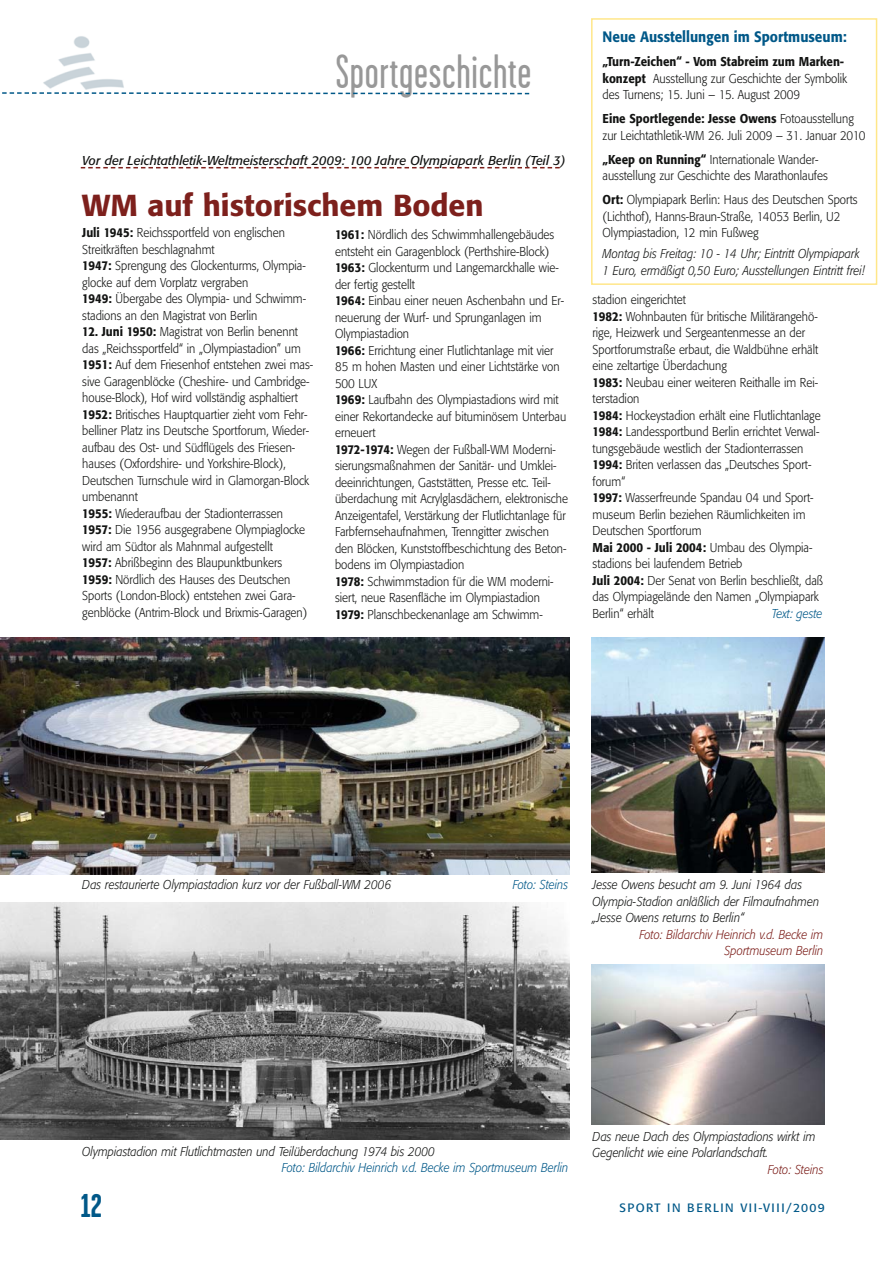
<style>
.page{position:relative;width:893px;height:1263px;background:#fff}
.page>*{position:absolute;margin:0;border:0;box-sizing:border-box;transform-origin:0 0}
.t1{font:48px "Garage Gothic";letter-spacing:.015em;color:#989898}
.t2{font:700 33px "Garage Gothic";color:#005888}
.t3{font:500 30px "Formata";color:#7d201c}
.t4{font:500 15px "Formata";color:#005888;scale:.9 1}
.t5{font:300 12.75px/16.5px "Formata";color:#131413;scale:.9 1}
.t6{font:italic 300 12.75px/16.5px "Formata";color:#131413;scale:.9 1}
.t7{font:italic 12.75px "Formata";color:#131413}
.t8{font:italic 300 12.75px "Formata";color:#005888;scale:.9 1}
.t9{font:italic 300 12.75px/16.5px "Formata";color:#7d201c;text-align:right;scale:.9 1}
.t10{font:12px "Formata";letter-spacing:.115em;color:#005888}
.s1{font-weight:500}
</style>
<div class="page">
<img style="left:43px;top:36px;width:81px;height:53px">
<svg style="left:2px;top:92px;width:527px;height:3px"></svg>
<div style="left:591px;top:18px;width:286px;height:267px;border:2px solid #ffe789"></div>
<img style="left:1px;top:903px;width:569px;height:236px">
<img style="left:591px;top:637px;width:234px;height:236px">
<img style="left:1px;top:638px;width:569px;height:236px">
<img style="left:591px;top:965px;width:234px;height:159px">
<svg style="left:81px;top:167px;width:479px;height:1px"></svg>
<h1 class="t1" style="left:336px;top:53px;width:197px">Sportgeschichte</h1>
<p class="t7" style="left:82px;top:154px;width:485px">Vor der Leichtathletik-Weltmeisterschaft 2009: 100 Jahre Olympiapark Berlin (Teil 3)</p>
<h3 class="t3" style="left:82px;top:192px;width:403px">WM auf historischem Boden</h3>
<p class="t5" style="left:82px;top:225px;width:250px"><span class="s1">Juli 1945:</span> Reichssportfeld von englischen Streitkräften beschlagnahmt<br><span class="s1">1947:</span> Sprengung des Glockenturms, Olympia - glocke auf dem Vorplatz vergraben<br><span class="s1">1949:</span> Übergabe des Olympia- und Schwimm - stadions an den Magistrat von Berlin</p>
<p class="t5" style="left:82px;top:324px;width:258px"><span class="s1">12. Juni 1950:</span> Magistrat von Berlin be nennt das „Reichssportfeld“ in „Olympiastadion” um <span class="s1">1951:</span> Auf dem Friesenhof entstehen zwei mas&shy;sive Garagenblöcke (Cheshire- und Cambridge - house-Block), Hof wird vollständig asphaltiert <span class="s1">1952:</span> Britisches Hauptquartier zieht vom Fehr - belliner Platz ins Deutsche Sportforum, Wieder - aufbau des Ost- und Südflügels des Friesen - hau ses (Oxfordshire- und Yorkshire-Block),<br>Deut schen Turnschule wird in Glamorgan-Block umbenannt<br><span class="s1">1955:</span> Wiederaufbau der Stadionterrassen <span class="s1">1957:</span> Die 1956 ausgegrabene Olympiaglocke wird am Südtor als Mahnmal aufgestellt<br><span class="s1">1957:</span> Abrißbeginn des Blaupunktbunkers <span class="s1">1959:</span> Nördlich des Hauses des Deutschen Sports (London-Block) entstehen zwei Ga ra - genblöcke (Antrim-Block und Brixmis-Garagen)</p>
<p class="t5" style="left:335px;top:228px;width:260px"><span class="s1">1961:</span> Nördlich des Schwimmhallengebäudes ent steht ein Garagenblock (Perthshire-Block)<br><span class="s1">1963:</span> Glockenturm und Langemarckhalle wie&shy;der fertig gestellt<br><span class="s1">1964:</span> Einbau einer neuen Aschenbahn und Er - neuerung der Wurf- und Sprunganlagen im Olym piastadion<br><span class="s1">1966:</span> Errichtung einer Flutlichtanlage mit vier 85 m hohen Masten und einer Lichtstärke von 500 LUX<br><span class="s1">1969:</span> Laufbahn des Olympiastadions wird mit einer Rekortandecke auf bituminösem Unterbau erneuert<br><span class="s1">1972-1974:</span> Wegen der Fußball-WM Moderni - sie rungsmaßnahmen der Sanitär- und Um klei - de einrichtungen, Gaststätten, Presse etc. Teil - über dachung mit Acrylglasdächern, elektronische Anzeigentafel, Verstärkung der Flutlichtanlage für Farbfernsehaufnahmen, Trenngitter zwischen den Blöcken, Kunststoffbeschichtung des Be ton - bodens im Olympiastadion<br><span class="s1">1978:</span> Schwimmstadion für die WM moderni&shy;siert, neue Rasenfläche im Olympiastadion <span class="s1">1979:</span> Planschbeckenanlage am Schwimm -</p>
<p class="t4" style="left:603px;top:30px;width:273px">Neue Ausstellungen im Sportmuseum:</p>
<p class="t5" style="left:603px;top:55px;width:273px"><span class="s1">„Turn-Zeichen“ - Vom Stabreim zum Marken - konzept</span> Ausstellung zur Geschichte der Symbolik des Turnens; 15. Juni – 15. August 2009</p>
<p class="t5" style="left:603px;top:112px;width:294px"><span class="s1">Eine Sportlegende: Jesse Owens</span> Fotoausstellung zur Leichtathletik-WM 26. Juli 2009 – 31. Januar 2010</p>
<p class="t5" style="left:603px;top:152px;width:252px"><span class="s1">„Keep on Running“</span> Internationale Wander - ausstellung zur Geschichte des Marathonlaufes</p>
<p class="t5" style="left:603px;top:193px;width:285px"><span class="s1">Ort:</span> Olympiapark Berlin: Haus des Deutschen Sports (Lichthof), Hanns-Braun-Straße, 14053 Berlin, U2<br>Olympiastadion, 12 min Fußweg</p>
<p class="t6" style="left:603px;top:247px;width:293px">Montag bis Freitag: 10 - 14 Uhr; Eintritt Olympiapark<br>1 Euro, ermäßigt 0,50 Euro; Ausstellungen Eintritt frei!</p>
<p class="t5" style="left:592px;top:292px;width:258px">stadion eingerichtet<br><span class="s1">1982:</span> Wohnbauten für britische Militäran ge hö - rige, Heizwerk und Sergeantenmesse an der Sport forumstraße erbaut, die Waldbühne erhält eine zeltartige Überdachung<br><span class="s1">1983:</span> Neubau einer weiteren Reithalle im Rei - terstadion<br><span class="s1">1984:</span> Hockeystadion erhält eine Flutlichtanlage <span class="s1">1984:</span> Landessportbund Berlin errichtet Verwal - tungsgebäude westlich der Stadionterrassen <span class="s1">1994:</span> Briten verlassen das „Deutsches Sport - forum“<br><span class="s1">1997:</span> Wasserfreunde Spandau 04 und Sport - museum Berlin beziehen Räumlichkeiten im Deutschen Sportforum<br><span class="s1">Mai 2000 - Juli 2004:</span> Umbau des Olympia - sta dions bei laufendem Betrieb<br><span class="s1">Juli 2004:</span> Der Senat von Berlin beschließt, daß das Olympiagelände den Namen „Olympiapark Berlin“ erhält</p>
<p class="t8" style="left:772px;top:608px;width:58px">Text: geste</p>
<p class="t6" style="left:82px;top:877px;width:345px">Das restaurierte Olympiastadion kurz vor der Fußball-WM 2006</p>
<p class="t8" style="left:513px;top:879px;width:63px">Foto: Steins</p>
<p class="t6" style="left:593px;top:877px;width:253px">Jesse Owens besucht am 9. Juni 1964 das<br>Olympia-Stadion anläßlich der Filmaufnahmen „Jesse Owens returns to Berlin“</p>
<p class="t9" style="left:639px;top:927px;width:206px">Foto: Bildarchiv Heinrich v.d. Becke im<br>Sportmuseum Berlin</p>
<p class="t6" style="left:82px;top:1144px;width:393px">Olympiastadion mit Flutlichtmasten und Teilüberdachung 1974 bis 2000</p>
<p class="t8" style="left:282px;top:1162px;width:320px">Foto: Bildarchiv Heinrich v.d. Becke im Sportmuseum Berlin</p>
<p class="t6" style="left:593px;top:1129px;width:249px">Das neue Dach des Olympiastadions wirkt im<br>Gegenlicht wie eine Polarlandschaft.</p>
<p class="t9" style="left:768px;top:1162px;width:63px">Foto: Steins</p>
<h2 class="t2" style="left:81px;top:1193px;width:23px">12</h2>
<p class="t10" style="left:619px;top:1202px;width:207px">SPORT IN BERLIN VII-VIII/2009</p>
</div>
